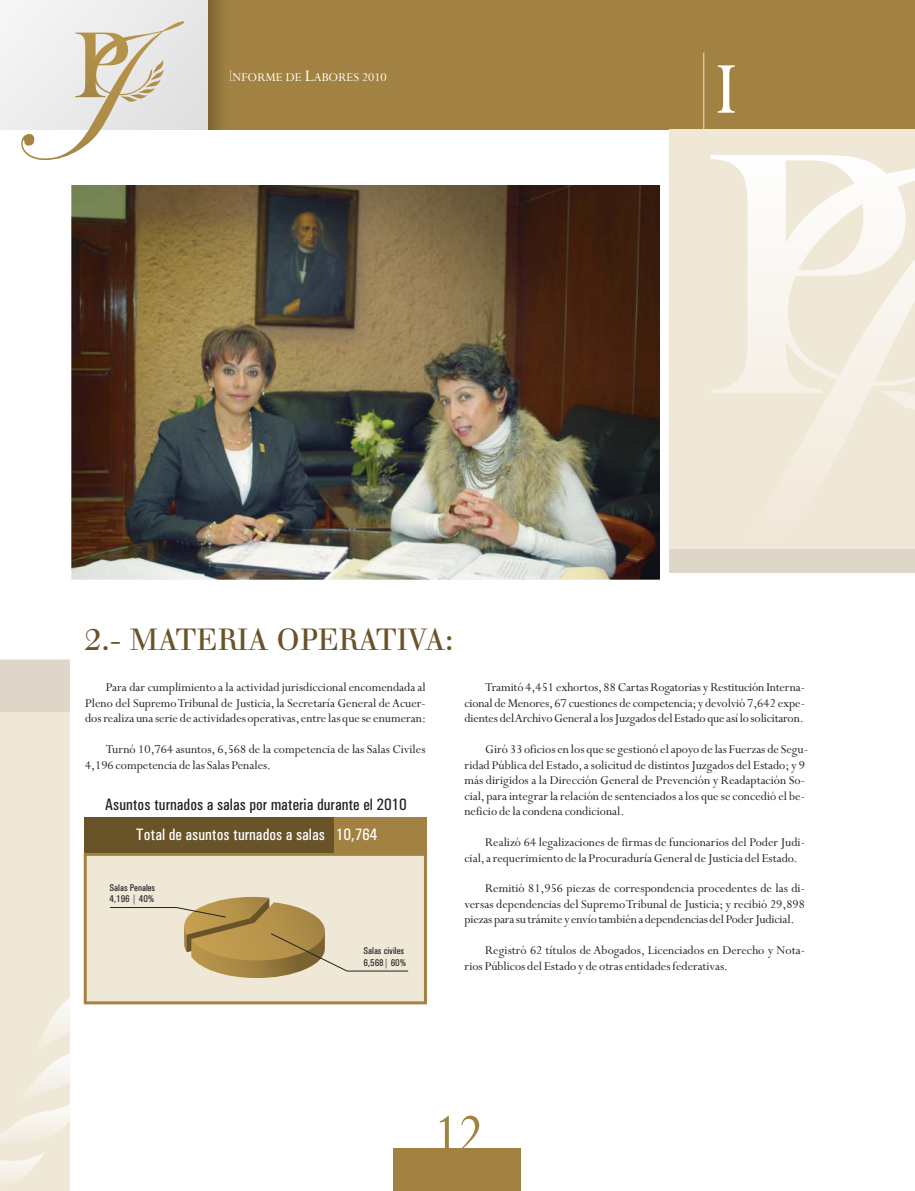
<style>
.page{position:relative;width:915px;height:1191px;background:#fff}
.page>*{position:absolute;margin:0;border:0;box-sizing:border-box;transform-origin:0 0}
.t1{font:82.5px "Perpetua";color:#fff}
.t2{font:60px "Perpetua";color:#a18242}
.t3{font:30px "Justus Versalitas";color:#695429}
.t4{font:500 16.5px "Univers Condensed";color:#212124}
.t5{font:500 16.5px "Univers Condensed";color:#fff}
.t6{font:13.5px/15.5px "Perpetua";color:#212124}
.t7{font:13.5px "Perpetua";color:#fff}
.t8{font:500 9.75px/11.6px "Univers Condensed";color:#212124}
.s1{font-size:18px}
</style>
<div class="page">
<svg style="left:914px;top:129px;width:1px;height:444px"></svg>
<hr style="left:914px;top:0;width:1px;height:129px;background:#a18242">
<div style="left:0;top:0;width:914px;height:129px;background:#a18242"></div>
<div style="left:0;top:0;width:208px;height:129px;background:linear-gradient(to right,#f6f6f6,#e5e5e6)"></div>
<div style="left:393px;top:1148px;width:128px;height:43px;background:#a18242"></div>
<div style="left:0;top:659px;width:70px;height:532px;background:#f0e8d6"></div>
<svg style="left:21px;top:21px;width:163px;height:139px"></svg>
<div style="left:208px;top:0;width:22px;height:129px;background:linear-gradient(to right,#7c6332,#a38443)"></div>
<div style="left:0;top:659px;width:70px;height:52px;background:#ded6c9"></div>
<svg style="left:0;top:998px;width:70px;height:181px"></svg>
<div style="left:669px;top:129px;width:245px;height:420px;background:#f0e8d6"></div>
<svg style="left:711px;top:155px;width:203px;height:297px"></svg>
<div style="left:669px;top:549px;width:245px;height:23px;background:#ded6c9"></div>
<hr style="left:703px;top:53px;width:1px;height:76px;background:#fff">
<img style="left:71px;top:185px;width:588px;height:394px">
<svg style="left:84px;top:853px;width:343px;height:151px;fill:#f0e8d6"></svg>
<svg style="left:110px;top:897px;width:298px;height:81px"></svg>
<div style="left:84px;top:817px;width:343px;height:36px;background:#695429"></div>
<div style="left:334px;top:817px;width:93px;height:36px;background:#a18242"></div>
<hr style="left:914px;top:185px;width:1px;height:387px;background:#ded6c9">
<p class="t7" style="left:227px;top:73px;width:161px"><span class="s1">I</span>NFORME DE <span class="s1">L</span>ABORES 2010</p>
<h1 class="t1" style="left:715px;top:61px;width:23px">I</h1>
<h3 class="t3" style="left:85px;top:626px;width:370px">2.- MATERIA OPERATIVA:</h3>
<p class="t6" style="left:85px;top:681px;width:342px;text-align:justify;text-indent:21px">Para dar cumplimiento a la actividad jurisdiccional encomendada al Pleno del Supremo Tribunal de Justicia,la Secretaría General de Acuer&shy;dos realiza una serie de actividades operativas,entre las que se enumeran:</p>
<p class="t6" style="left:85px;top:743px;width:342px;text-indent:21px">Turnó 10,764 asuntos, 6,568 de la competencia de las Salas Civiles<br>4,196 competencia de las Salas Penales.</p>
<p class="t4" style="left:105px;top:799px;width:303px">Asuntos turnados a salas por materia durante el 2010</p>
<p class="t5" style="left:136px;top:828px;width:243px">Total de asuntos turnados a salas 10,764</p>
<p class="t8" style="left:110px;top:882px;width:47px">Salas Penales<br>4,196 | 40%</p>
<p class="t8" style="left:363px;top:946px;width:44px">Salas civiles<br>6,568| 60%</p>
<p class="t6" style="left:464px;top:681px;width:342px;text-align:justify;text-indent:21px">Tramitó 4,451 exhortos,88 CartasRogatorias yRestitución Interna&shy;cional deMenores,67 cuestiones de competencia;y devolvió 7,642 expe&shy;dientesdelArchivoGeneralalosJuzgadosdelEstadoque asílosolicitaron.</p>
<p class="t6" style="left:464px;top:743px;width:345px;text-indent:21px">Giró 33 oficios en los que se gestionó el apoyo de las Fuerzas de Segu&shy;ridad Pública del Estado,a solicitud de distintos Juzgados del Estado; y 9 más dirigidos a la Dirección General de Prevención y Readaptación So&shy;cial,para integrar la relación de sentenciados a los que se concedió el be&shy;neficio de la condena condicional.</p>
<p class="t6" style="left:464px;top:836px;width:342px;text-indent:21px">Realizó 64 legalizaciones de firmas de funcionarios del Poder Judi&shy;cial,a requerimiento de la Procuraduría General de Justicia del Estado.</p>
<p class="t6" style="left:464px;top:882px;width:342px;text-align:justify;text-indent:21px">Remitió 81,956 piezas de correspondencia procedentes de las di&shy;versas dependencias del Supremo Tribunal de Justicia; y recibió 29,898 piezasparasutrámite y envíotambiénadependenciasdelPoderJudicial.</p>
<p class="t6" style="left:464px;top:944px;width:342px;text-indent:21px">Registró 62 títulos de Abogados, Licenciados en Derecho y Nota&shy;rios Públicos del Estado y de otras entidades federativas.</p>
<h2 class="t2" style="left:432px;top:1113px;width:53px">12</h2>
</div>
